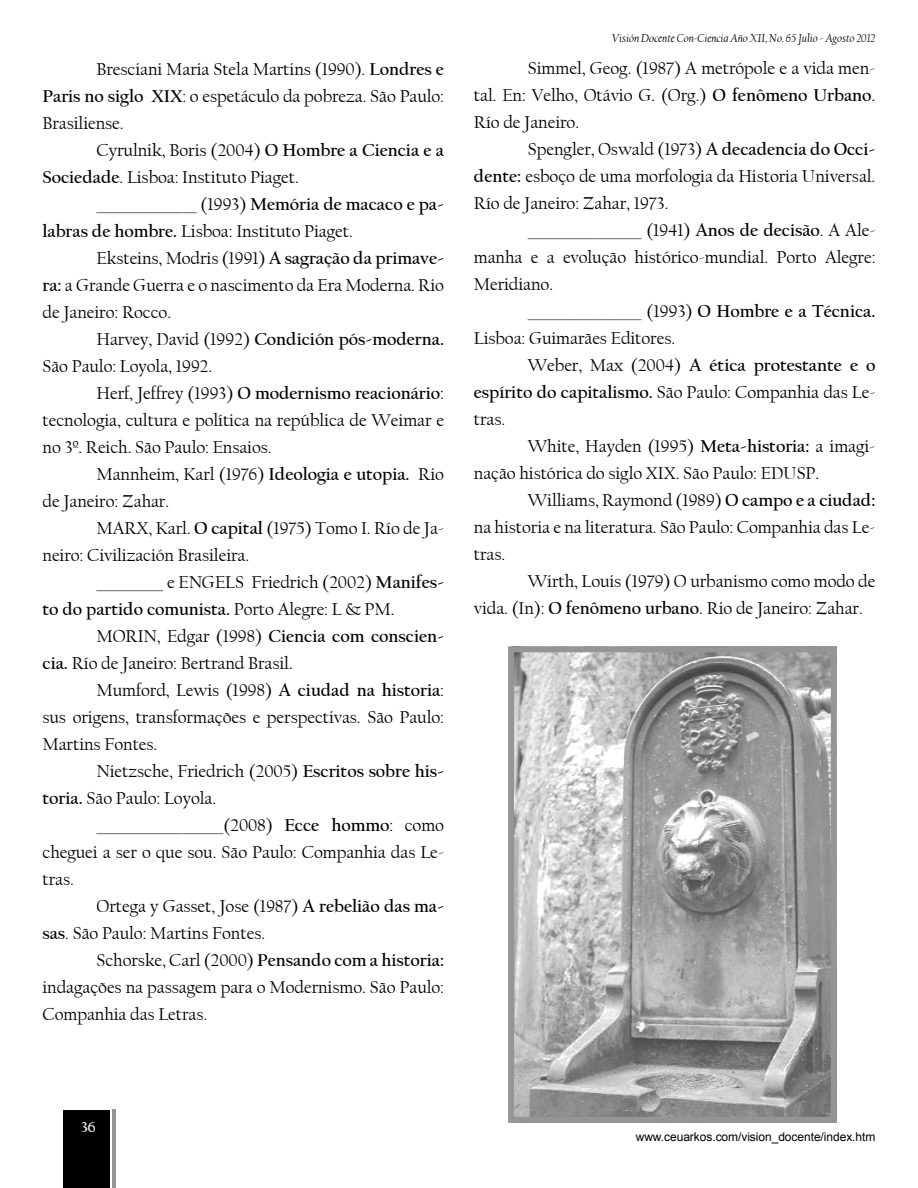
<style>
.page{position:relative;width:918px;height:1188px;background:#fff}
.page>*{position:absolute;margin:0;border:0;box-sizing:border-box;transform-origin:0 0}
.t1{font:18px/27px "Californian FB";letter-spacing:-.005em;color:#000}
.t2{font:700 15px "Californian FB";color:#fff}
.t3{font:italic 12px "Californian FB";letter-spacing:-.005em;color:#000}
.t4{font:12px "Arial";letter-spacing:-.005em;color:#000}
.s1{font-weight:700}
</style>
<div class="page">
<div style="left:64px;top:1110px;width:46px;height:78px;background:#000"></div>
<hr style="left:113px;top:1110px;width:3px;height:78px;background:#939598">
<img style="left:515px;top:653px;width:315px;height:463px">
<div style="left:508px;top:646px;width:329px;height:477px;border:6px solid #939598"></div>
<p class="t1" style="left:43px;top:56px;width:403px;text-align:justify;text-indent:54px">Bresciani Maria Stela Martins (1990). <span class="s1">Londres e Paris no siglo XIX</span>: o espetáculo da pobreza. São Paulo:<br>Brasiliense.</p>
<p class="t1" style="left:43px;top:137px;width:403px;text-indent:54px">Cyrulnik, Boris (2004) <span class="s1">O Hombre a Ciencia e a<br>Sociedade</span>. Lisboa: Instituto Piaget.</p>
<p class="t1" style="left:43px;top:191px;width:403px;text-indent:54px">_______________ (1993) <span class="s1">Memória de macaco e pa&shy;labras de hombre.</span> Lisboa: Instituto Piaget.</p>
<p class="t1" style="left:43px;top:245px;width:403px;text-align:justify;text-indent:54px">Eksteins, Modris (1991) <span class="s1">A sagração da primave&shy;ra:</span> a Grande Guerra e o nascimento da Era Moderna. Rio de Janeiro: Rocco.</p>
<p class="t1" style="left:43px;top:326px;width:403px;text-indent:54px">Harvey, David (1992) <span class="s1">Condición pós-moderna.<br></span>São Paulo: Loyola, 1992.</p>
<p class="t1" style="left:43px;top:380px;width:403px;text-align:justify;text-indent:54px">Herf, Jeffrey (1993) <span class="s1">O modernismo reacionário</span>: tecnologia, cultura e política na república de Weimar e no 3º. Reich. São Paulo: Ensaios.</p>
<p class="t1" style="left:43px;top:461px;width:403px;text-indent:54px">Mannheim, Karl (1976) <span class="s1">Ideologia e utopia.</span> Rio de Janeiro: Zahar.</p>
<p class="t1" style="left:43px;top:515px;width:403px;text-indent:54px">MARX, Karl. <span class="s1">O capital</span> (1975) Tomo I. Río de Ja&shy;neiro: Civilización Brasileira.</p>
<p class="t1" style="left:43px;top:569px;width:403px;text-indent:54px">__________ e ENGELS Friedrich (2002) <span class="s1">Manifes&shy;to do partido comunista.</span> Porto Alegre: L &amp; PM.</p>
<p class="t1" style="left:43px;top:623px;width:403px;text-indent:54px">MORIN, Edgar (1998) <span class="s1">Ciencia com conscien&shy;cia.</span> Río de Janeiro: Bertrand Brasil.</p>
<p class="t1" style="left:43px;top:677px;width:403px;text-align:justify;text-indent:54px">Mumford, Lewis (1998) <span class="s1">A ciudad na historia</span>: sus origens, transformações e perspectivas. São Paulo:<br>Martins Fontes.</p>
<p class="t1" style="left:43px;top:758px;width:403px;text-indent:54px">Nietzsche, Friedrich (2005) <span class="s1">Escritos sobre his&shy;toria.</span> São Paulo: Loyola.</p>
<p class="t1" style="left:43px;top:812px;width:403px;text-align:justify;text-indent:54px">___________________(2008) <span class="s1">Ecce hommo</span>: como cheguei a ser o que sou. São Paulo: Companhia das Le&shy;tras.</p>
<p class="t1" style="left:43px;top:893px;width:403px;text-indent:54px">Ortega y Gasset, Jose (1987) <span class="s1">A rebelião das ma&shy;sas</span>. São Paulo: Martins Fontes.</p>
<p class="t1" style="left:43px;top:947px;width:403px;text-align:justify;text-indent:54px">Schorske, Carl (2000) <span class="s1">Pensando com a historia: </span>indagações na passagem para o Modernismo. São Paulo:<br>Companhia das Letras.</p>
<p class="t3" style="left:612px;top:31px;width:265px">Visión Docente Con-Ciencia Año XII, No. 65 Julio - Agosto 2012</p>
<p class="t1" style="left:474px;top:55px;width:403px;text-align:justify;text-indent:54px">Simmel, Geog. (1987) A metrópole e a vida men&shy;tal. En: Velho, Otávio G. (Org.) <span class="s1">O fenômeno Urbano</span>.<br>Río de Janeiro.</p>
<p class="t1" style="left:474px;top:136px;width:403px;text-align:justify;text-indent:54px">Spengler, Oswald (1973) <span class="s1">A decadencia do Occi&shy;dente:</span> esboço de uma morfologia da Historia Universal.<br>Río de Janeiro: Zahar, 1973.</p>
<p class="t1" style="left:474px;top:217px;width:403px;text-align:justify;text-indent:54px">_________________ (1941) <span class="s1">Anos de decisão</span>. A Ale&shy;manha e a evolução histórico-mundial. Porto Alegre:<br>Meridiano.</p>
<p class="t1" style="left:474px;top:298px;width:403px;text-indent:54px">_________________ (1993) <span class="s1">O Hombre e a Técnica.<br></span>Lisboa: Guimarães Editores.</p>
<p class="t1" style="left:474px;top:352px;width:403px;text-align:justify;text-indent:54px">Weber, Max (2004) <span class="s1">A ética protestante e o espírito do capitalismo.</span> São Paulo: Companhia das Le&shy;tras.</p>
<p class="t1" style="left:474px;top:433px;width:403px;text-indent:54px">White, Hayden (1995) <span class="s1">Meta-historia:</span> a imagi&shy;nação histórica do siglo XIX. São Paulo: EDUSP.</p>
<p class="t1" style="left:474px;top:487px;width:403px;text-align:justify;text-indent:54px">Williams, Raymond (1989) <span class="s1">O campo e a ciudad: </span>na historia e na literatura. São Paulo: Companhia das Le&shy;tras.</p>
<p class="t1" style="left:474px;top:568px;width:403px;text-indent:54px">Wirth, Louis (1979) O urbanismo como modo de vida. (In): <span class="s1">O fenômeno urbano</span>. Rio de Janeiro: Zahar.</p>
<p class="t2" style="left:81px;top:1119px;width:16px">36</p>
<p class="t4" style="left:636px;top:1129px;width:241px">www.ceuarkos.com/vision_docente/index.htm</p>
</div>
